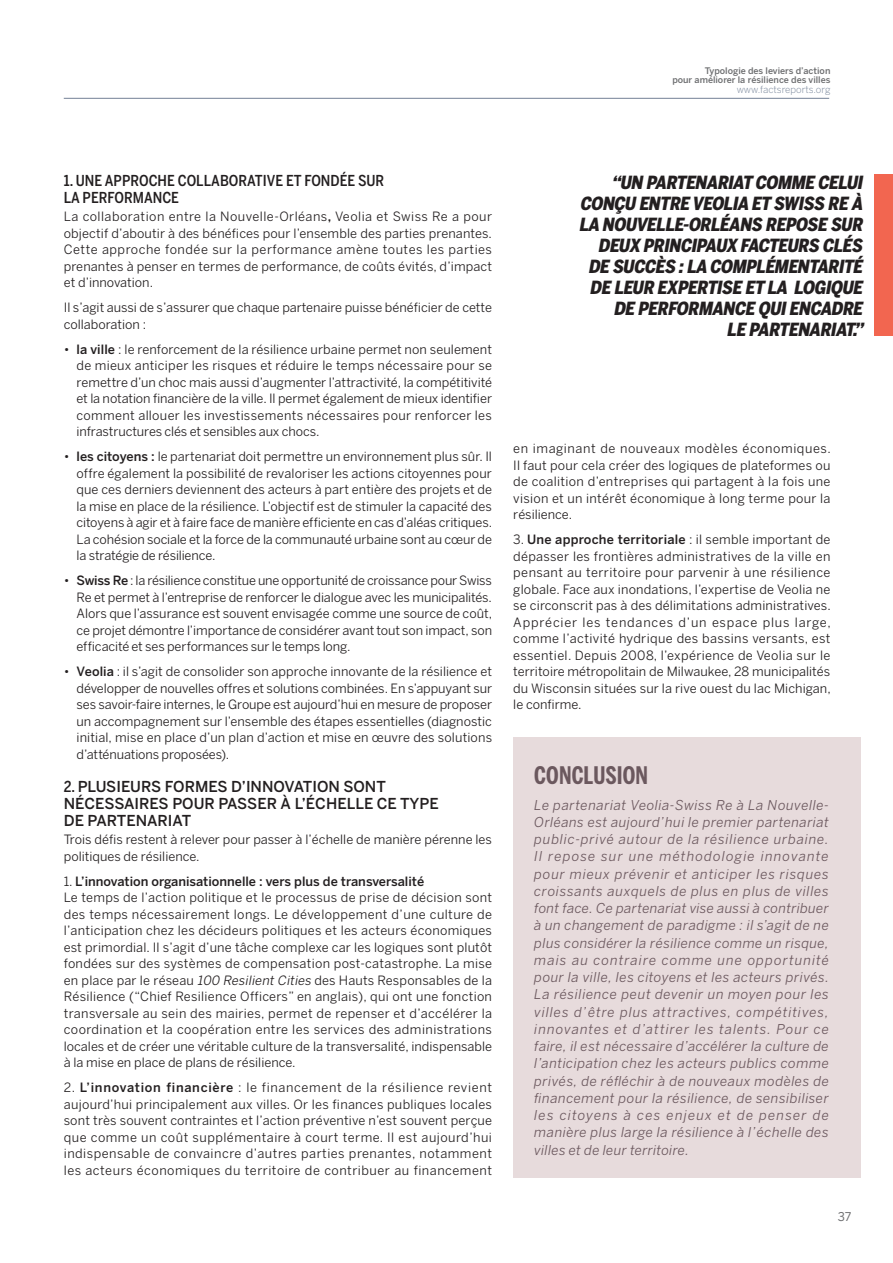
<style>
.page{position:relative;width:893px;height:1263px;background:#fff}
.page>*{position:absolute;margin:0;border:0;box-sizing:border-box;transform-origin:0 0}
.t1{font:700 24px "Benton Sans Comp";letter-spacing:.005em;color:#6b585e}
.t2{font:italic 900 18px/21px "Benton Sans Cond";letter-spacing:-.02em;color:#231f20;text-align:right}
.t3{font:500 15px/16.5px "Benton Sans";color:#231f20}
.t4{font:500 15px/16.5px "Benton Sans Cond";color:#231f20}
.t5{font:italic 13.5px/17.2px "Benton Sans";letter-spacing:.025em;color:#6b585e;text-align:justify}
.t6{font:12.75px/16.5px "Benton Sans";letter-spacing:.01em;color:#231f20;text-align:justify}
.t7{font:12px "Benton Sans";color:#6d6e70}
.t8{font:300 9.75px "Benton Sans";color:#738196}
.t9{font:500 9px/9px "Benton Sans";color:#6d6e70;text-align:right}
.s1{font-weight:500}
.s2{font-family:"Benton Sans Cond"}
.s3{font-style:italic}
</style>
<div class="page">
<div style="left:513px;top:738px;width:348px;height:440px;background:#e7dbdc"></div>
<div style="left:874px;top:174px;width:19px;height:161px;background:#f26650"></div>
<hr style="left:64px;top:98px;width:765px;height:1px;background:#738196">
<p class="t9" style="left:672px;top:68px;width:160px">Typologie des leviers d’action<br>pour améliorer la résilience des villes</p>
<p class="t8" style="left:737px;top:86px;width:95px">www.factsreports.org</p>
<p class="t4" style="left:64px;top:174px;width:322px">1. UNE APPROCHE COLLABORATIVE ET FONDÉE SUR<br>LA PERFORMANCE</p>
<p class="t6" style="left:64px;top:210px;width:430px">La collaboration entre la Nouvelle-Orléans<span class="s1">,</span> Veolia et Swiss Re a pour objectif d’aboutir à des bénéfices pour l’ensemble des parties prenantes.<br>Cette approche fondée sur la performance amène toutes les parties prenantes à penser en termes de performance, de coûts évités, d’impact et d’innovation.</p>
<p class="t6" style="left:64px;top:301px;width:430px">Il s’agit aussi de s’assurer que chaque partenaire puisse bénéficier de cette collaboration :</p>
<p class="t6" style="left:77px;top:342px;width:417px;text-indent:-13px">• <span class="s1">la ville</span> : le renforcement de la résilience urbaine permet non seulement de mieux anticiper les risques et réduire le temps nécessaire pour se remettre d’un choc mais aussi d’augmenter l’attractivité, la compétitivité et la notation financière de la ville. Il permet également de mieux identifier comment allouer les investissements nécessaires pour renforcer les infrastructures clés et sensibles aux chocs.</p>
<p class="t6" style="left:77px;top:450px;width:417px;text-indent:-13px">• <span class="s1">les citoyens :</span> le partenariat doit permettre un environnement plus sûr. Il offre également la possibilité de revaloriser les actions citoyennes pour que ces derniers deviennent des acteurs à part entière des projets et de la mise en place de la résilience. L’objectif est de stimuler la capacité des citoyens à agir et à faire face de manière efficiente en cas d’aléas critiques.<br>La cohésion sociale et la force de la communauté urbaine sont au cœur de la stratégie de résilience.</p>
<p class="t6" style="left:77px;top:574px;width:417px;text-indent:-13px">• <span class="s1">Swiss Re</span> : la résilience constitue une opportunité de croissance pour Swiss Re et permet à l’entreprise de renforcer le dialogue avec les municipalités.<br>Alors que l’assurance est souvent envisagée comme une source de coût, ce projet démontre l’importance de considérer avant tout son impact, son efficacité et ses performances sur le temps long.</p>
<p class="t6" style="left:77px;top:665px;width:417px;text-indent:-13px">• <span class="s1">Veolia</span> : il s’agit de consolider son approche innovante de la résilience et développer de nouvelles offres et solutions combinées. En s’appuyant sur ses savoir-faire internes, le Groupe est aujourd’hui en mesure de proposer un accompagnement sur l’ensemble des étapes essentielles (diagnostic initial, mise en place d’un plan d’action et mise en œuvre des solutions d’atténuations proposées).</p>
<p class="t3" style="left:64px;top:780px;width:376px"><span class="s2">2.</span> P LUSIEURS FORMES D’INNOVATION SONT<br>NÉCESSAIRES POUR PASSER À L’ÉCHELLE CE TYPE<br>DE PARTENARIAT</p>
<p class="t6" style="left:64px;top:832px;width:430px">Trois défis restent à relever pour passer à l’échelle de manière pérenne les politiques de résilience.</p>
<p class="t6" style="left:64px;top:874px;width:430px;text-align:left">1. <span class="s1">L’innovation organisationnelle : vers plus de transversalité<br></span>Le temps de l’action politique et le processus de prise de décision sont des temps nécessairement longs. Le développement d’une culture de l’anticipation chez les décideurs politiques et les acteurs économiques est primordial. Il s’agit d’une tâche complexe car les logiques sont plutôt fondées sur des systèmes de compensation post-catastrophe. La mise en place par le réseau <span class="s3">100 Resilient Cities</span> des Hauts Responsables de la Résilience (“Chief Resilience Officers” en anglais), qui ont une fonction transversale au sein des mairies, permet de repenser et d’accélérer la coordination et la coopération entre les services des administrations locales et de créer une véritable culture de la transversalité, indispensable à la mise en place de plans de résilience.</p>
<p class="t6" style="left:64px;top:1080px;width:430px">2. <span class="s1">L’innovation financière</span> : le financement de la résilience revient aujourd’hui principalement aux villes. Or les finances publiques locales sont très souvent contraintes et l’action préventive n’est souvent perçue que comme un coût supplémentaire à court terme. Il est aujourd’hui indispensable de convaincre d’autres parties prenantes, notamment les acteurs économiques du territoire de contribuer au financement</p>
<h2 class="t2" style="left:579px;top:173px;width:289px">“UN PARTENARIAT COMME CELUI<br>CONÇU ENTRE VEOLIA ET SWISS RE À<br>LA NOUVELLE-ORLÉANS REPOSE SUR<br>DEUX PRINCIPAUX FACTEURS CLÉS<br>DE SUCCÈS :LA COMPLÉMENTARITÉ<br>DE LEUR EXPERTISE ET LA LOGIQUE<br>DE PERFORMANCE QUIENCADRE<br>LE PARTENARIAT.”</h2>
<p class="t6" style="left:513px;top:442px;width:319px">en imaginant de nouveaux modèles économiques.<br>Il faut pour cela créer des logiques de plateformes ou de coalition d’entreprises qui partagent à la fois une vision et un intérêt économique à long terme pour la résilience.</p>
<p class="t6" style="left:513px;top:533px;width:319px">3. <span class="s1">Une approche territoriale</span> : il semble important de dépasser les frontières administratives de la ville en pensant au territoire pour parvenir à une résilience globale. Face aux inondations, l’expertise de Veolia ne se circonscrit pas à des délimitations administratives.<br>Apprécier les tendances d’un espace plus large, comme l’activité hydrique des bassins versants, est essentiel. Depuis 2008, l’expérience de Veolia sur le territoire métropolitain de Milwaukee, 28 municipalités du Wisconsin situées sur la rive ouest du lac Michigan, le confirme.</p>
<h1 class="t1" style="left:534px;top:766px;width:115px">CONCLUSION</h1>
<p class="t5" style="left:534px;top:797px;width:296px">Le partenariat Veolia-Swiss Re à La Nouvelle-Orléans est aujourd’hui le premier partenariat public-privé autour de la résilience urbaine.<br>Il repose sur une méthodologie innovante pour mieux prévenir et anticiper les risques croissants auxquels de plus en plus de villes font face. Ce partenariat vise aussi à contribuer à un changement de paradigme : il s’agit de ne plus considérer la résilience comme un risque, mais au contraire comme une opportunité pour la ville, les citoyens et les acteurs privés.<br>La résilience peut devenir un moyen pour les villes d’être plus attractives, compétitives, innovantes et d’attirer les talents. Pour ce faire, il est nécessaire d’accélérer la culture de l’anticipation chez les acteurs publics comme privés, de réfléchir à de nouveaux modèles de financement pour la résilience, de sensibiliser les citoyens à ces enjeux et de penser de manière plus large la résilience à l’échelle des villes et de leur territoire.</p>
<p class="t7" style="left:838px;top:1212px;width:15px">37</p>
</div>
